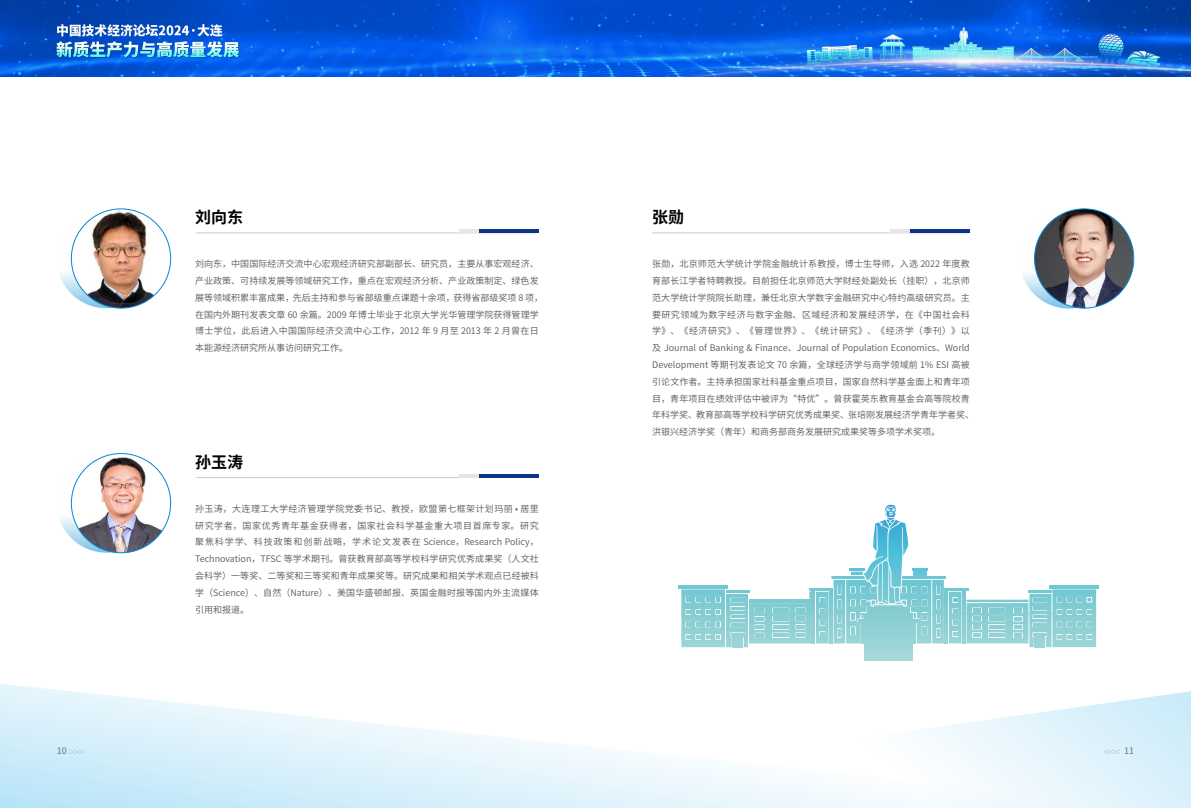
<style>
.page{position:relative;width:1191px;height:808px;background:#fff}
.page>*{position:absolute;margin:0;border:0;box-sizing:border-box;transform-origin:0 0}
.t1{font:700 16px "Source Han Sans CN";color:#000}
.t2{font:9px/16.8px "Source Han Sans CN";letter-spacing:.005em;color:#595757}
.t3{font:700 9px "Didot";color:#595757}
.s1{font-family:"Source Han Sans CN";font-weight:400;color:#727171}
</style>
<div class="page">
<img style="left:0;top:0;width:1191px;height:77px">
<svg style="left:1019px;top:209px;width:99px;height:100px"></svg>
<img style="left:1034px;top:209px;width:99px;height:99px">
<hr style="left:652px;top:233px;width:315px;height:1px;background:#c9caca">
<hr style="left:890px;top:230px;width:25px;height:3px;background:#e6e6e6">
<hr style="left:910px;top:230px;width:59px;height:3px;background:#0c3388">
<hr style="left:196px;top:233px;width:341px;height:1px;background:#c9caca">
<hr style="left:459px;top:230px;width:25px;height:3px;background:#e6e6e6">
<hr style="left:479px;top:230px;width:60px;height:3px;background:#0c3388">
<hr style="left:196px;top:477px;width:341px;height:1px;background:#c9caca">
<hr style="left:459px;top:474px;width:25px;height:4px;background:#e6e6e6">
<hr style="left:479px;top:474px;width:60px;height:4px;background:#0c3388">
<svg style="left:57px;top:209px;width:99px;height:99px"></svg>
<svg style="left:57px;top:453px;width:99px;height:100px"></svg>
<img style="left:74px;top:209px;width:93px;height:99px">
<img style="left:71px;top:453px;width:100px;height:100px;border-radius:50px">
<div style="left:864px;top:614px;width:48px;height:46px;background:#a2d7d8"></div>
<hr style="left:679px;top:586px;width:48px;height:2px;background:#70c7d4">
<hr style="left:1049px;top:585px;width:49px;height:3px;background:#70c7d4">
<svg style="left:681px;top:505px;width:415px;height:142px"></svg>
<svg style="left:0;top:660px;width:1191px;height:148px"></svg>
<h1 class="t1" style="left:195px;top:208px;width:49px">刘向东</h1>
<p class="t2" style="left:195px;top:256px;width:350px">刘向东，中国国际经济交流中心宏观经济研究部副部长、研究员，主要从事宏观经济、产业政策、可持续发展等领域研究工作，重点在宏观经济分析、产业政策制定、绿色发展等领域积累丰富成果，先后主持和参与省部级重点课题十余项，获得省部级奖项 8 项，在国内外期刊发表文章 60 余篇。2009 年博士毕业于北京大学光华管理学院获得管理学博士学位，此后进入中国国际经济交流中心工作，2012 年 9 月至 2013 年 2 月曾在日本能源经济研究所从事访问研究工作。</p>
<h1 class="t1" style="left:195px;top:453px;width:49px">孙玉涛</h1>
<p class="t2" style="left:195px;top:500px;width:345px;text-align:justify">孙玉涛，大连理工大学经济管理学院党委书记、教授，欧盟第七框架计划玛丽 • 居里研究学者，国家优秀青年基金获得者，国家社会科学基金重大项目首席专家。研究聚焦科学学、科技政策和创新战略，学术论文发表在 Science，Research Policy，Technovation，TFSC 等学术期刊。曾获教育部高等学校科学研究优秀成果奖（人文社会科学）一等奖、二等奖和三等奖和青年成果奖等。研究成果和相关学术观点已经被科学（Science）、自然（Nature）、美国华盛顿邮报、英国金融时报等国内外主流媒体引用和报道。</p>
<h1 class="t1" style="left:652px;top:208px;width:33px">张勋</h1>
<p class="t2" style="left:652px;top:256px;width:323px">张勋，北京师范大学统计学院金融统计系教授，博士生导师，入选 2022 年度教育部长江学者特聘教授。目前担任北京师范大学财经处副处长（挂职），北京师范大学统计学院院长助理，兼任北京大学数字金融研究中心特约高级研究员。主要研究领域为数字经济与数字金融、区域经济和发展经济学，在《中国社会科学》、《经济研究》、《管理世界》、《统计研究》、《经济学（季刊）》以及 Journal of Banking &amp; Finance、Journal of Population Economics、World Development 等期刊发表论文 70 余篇，全球经济学与商学领域前 1% ESI 高被引论文作者。主持承担国家社科基金重点项目，国家自然科学基金面上和青年项目，青年项目在绩效评估中被评为“特优”。曾获霍英东教育基金会高等院校青年科学奖、教育部高等学校科学研究优秀成果奖、张培刚发展经济学青年学者奖、洪银兴经济学奖（青年）和商务部商务发展研究成果奖等多项学术奖项。</p>
<p class="t3" style="left:57px;top:745px;width:29px"><span class="s1">10</span> &gt;&gt;&gt;</p>
<p class="t3" style="left:1104px;top:745px;width:31px">&lt;&lt;&lt; <span class="s1">11</span></p>
</div>
